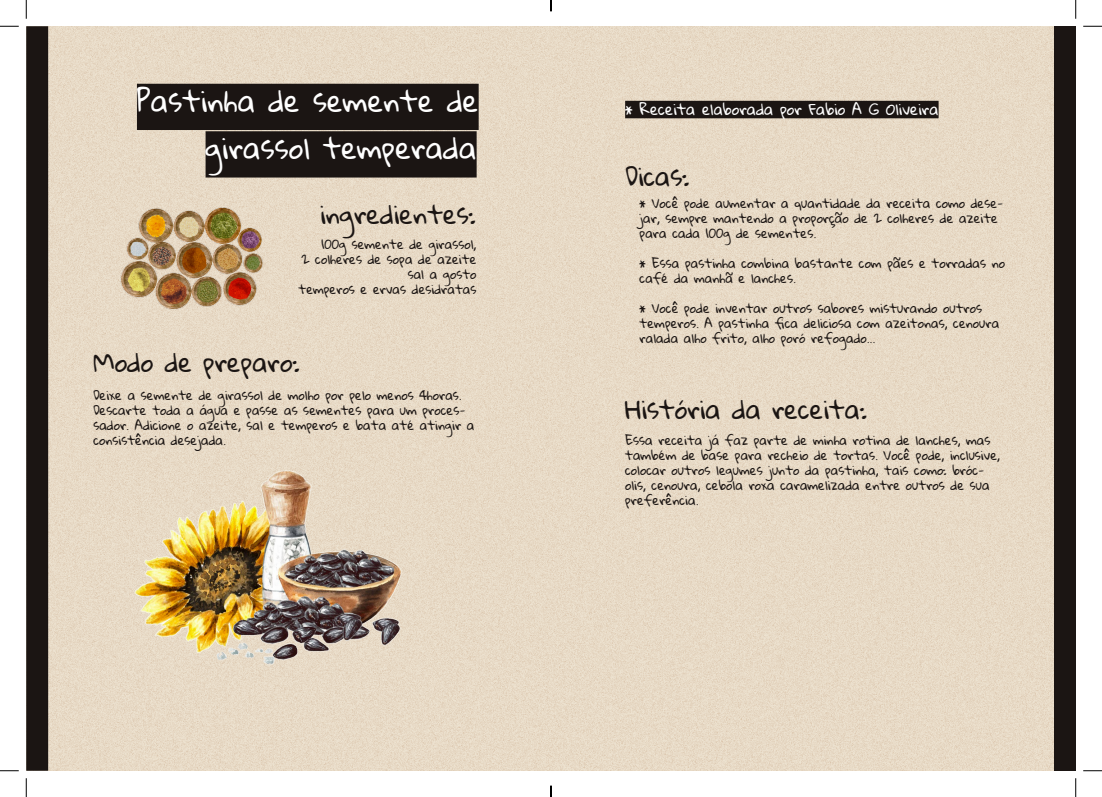
<style>
.page{position:relative;width:1102px;height:797px;background:#fff}
.page>*{position:absolute;margin:0;border:0;box-sizing:border-box;transform-origin:0 0}
.t1{font:28.75px/47.5px "Gloria Hallelujah";letter-spacing:.005em;color:#fff;text-align:right}
.t2{font:25px "Gloria Hallelujah";color:#1b1513}
.t3{font:15px "Gloria Hallelujah";color:#fff}
.t4{font:12.5px/15px "Gloria Hallelujah";color:#1b1513}
</style>
<div class="page">
<div style="left:26px;top:26px;width:1043px;height:744px;background:#e7dac6"></div>
<div style="left:26px;top:26px;width:22px;height:744px;background:#1b1513;border:1px solid #1b1513"></div>
<div style="left:1054px;top:26px;width:21px;height:744px;background:#1b1513"></div>
<img style="left:125px;top:461px;width:295px;height:213px">
<img style="left:119px;top:202px;width:147px;height:111px">
<div style="left:137px;top:84px;width:341px;height:46px;background:#1b1513"></div>
<div style="left:205px;top:131px;width:271px;height:46px;background:#1b1513"></div>
<div style="left:625px;top:101px;width:313px;height:17px;background:#1b1513"></div>
<svg style="left:0;top:25px;width:19px;height:2px"></svg>
<svg style="left:1083px;top:25px;width:18px;height:2px"></svg>
<svg style="left:0;top:770px;width:19px;height:1px"></svg>
<svg style="left:1083px;top:770px;width:18px;height:1px"></svg>
<svg style="left:25px;top:0;width:2px;height:19px"></svg>
<svg style="left:25px;top:778px;width:2px;height:19px"></svg>
<svg style="left:1075px;top:0;width:1px;height:19px"></svg>
<svg style="left:1075px;top:778px;width:1px;height:19px"></svg>
<svg style="left:550px;top:785px;width:1px;height:12px"></svg>
<p class="t1" style="left:137px;top:78px;width:343px">Pastinha de semente de girassol temperada</p>
<p class="t2" style="left:320px;top:201px;width:157px">ingredientes:</p>
<p class="t4" style="left:321px;top:237px;width:156px">100g semente de girassol,</p>
<p class="t4" style="left:301px;top:252px;width:176px">2 colheres de sopa de azeite</p>
<p class="t4" style="left:407px;top:267px;width:70px">sal a gosto</p>
<p class="t4" style="left:298px;top:282px;width:179px">temperos e ervas desidratas</p>
<p class="t2" style="left:93px;top:349px;width:208px">Modo de preparo:</p>
<p class="t4" style="left:93px;top:388px;width:382px">Deixe a semente de girassol de molho por pelo menos 4horas.<br>Descarte toda a água e passe as sementes para um proces&shy;sador. Adicione o azeite, sal e temperos e bata até atingir a consistência desejada.</p>
<p class="t3" style="left:625px;top:101px;width:315px">* Receita elaborada por Fabio A G Oliveira</p>
<p class="t2" style="left:625px;top:163px;width:65px">Dicas:</p>
<p class="t4" style="left:639px;top:196px;width:365px">* Você pode aumentar a quantidade da receita como dese&shy;jar, sempre mantendo a proporção de 2 colheres de azeite para cada 100g de sementes.</p>
<p class="t4" style="left:639px;top:256px;width:367px">* Essa pastinha combina bastante com pães e torradas no café da manhã e lanches.</p>
<p class="t4" style="left:639px;top:301px;width:361px">* Você pode inventar outros sabores misturando outros temperos. A pastinha fica deliciosa com azeitonas, cenoura ralada alho frito, alho poró refogado...</p>
<p class="t2" style="left:625px;top:396px;width:243px">História da receita:</p>
<p class="t4" style="left:625px;top:433px;width:376px">Essa receita já faz parte de minha rotina de lanches, mas também de base para recheio de tortas. Você pode, inclusive, colocar outros legumes junto da pastinha, tais como: bróc&shy;olis, cenoura, cebola roxa caramelizada entre outros de sua preferência.</p>
</div>
